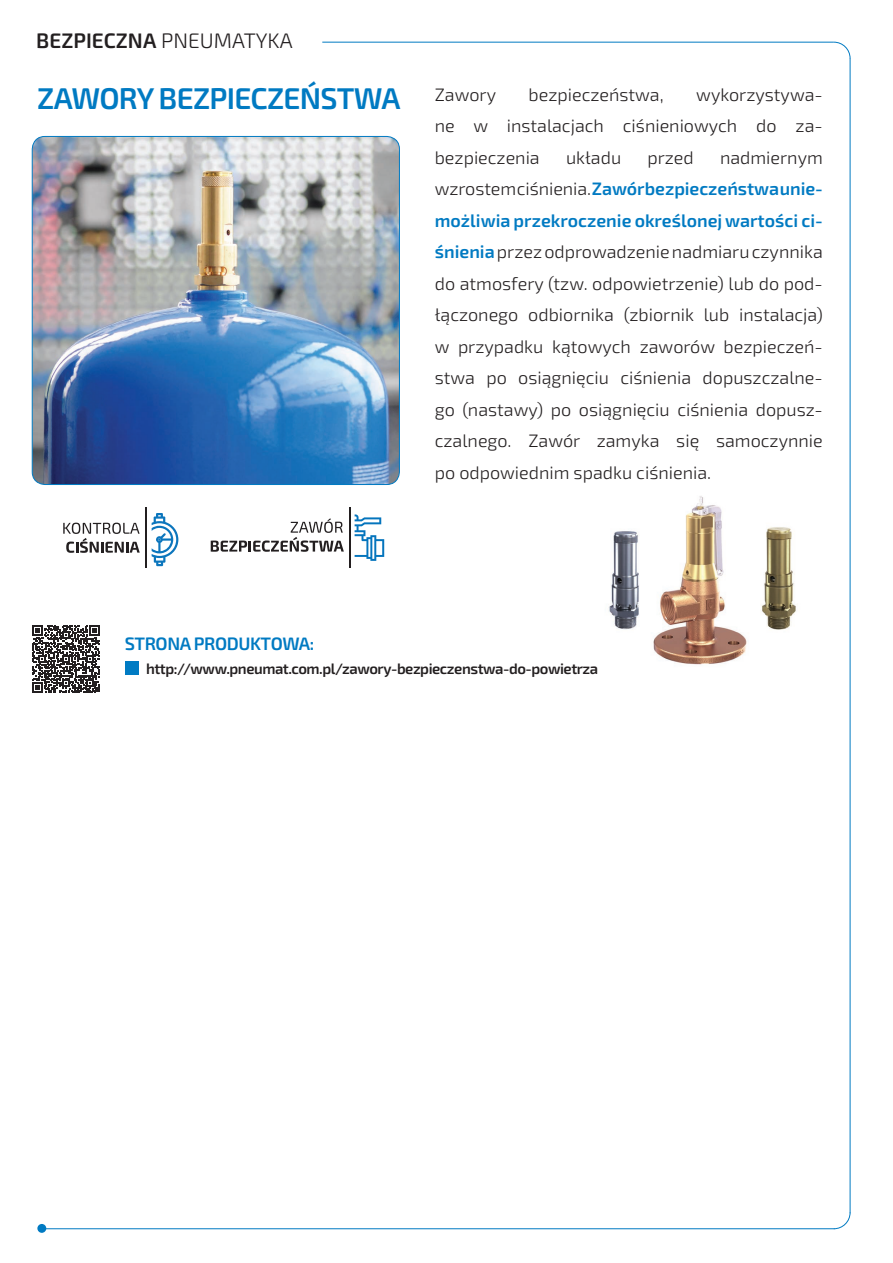
<style>
.page{position:relative;width:893px;height:1263px;background:#fff}
.page>*{position:absolute;margin:0;border:0;box-sizing:border-box;transform-origin:0 0}
.t1{font:600 30px "Exo 2.0";letter-spacing:-.025em;color:#007ac2}
.t2{font:600 21px "Exo 2.0";color:#231f20}
.t3{font:300 18px/31.5px "Exo 2.0";color:#231f20;text-align:justify}
.t4{font:600 18px "Exo 2.0";letter-spacing:-.025em;color:#007ac2}
.t5{font:600 15px "Exo 2.0";letter-spacing:-.03em;color:#231f20}
.s1{font-weight:300}
.s2{font-weight:600;color:#007ac2}
</style>
<div class="page">
<hr style="left:322px;top:42px;width:512px;height:1px;background:#007ac2">
<hr style="left:41px;top:1228px;width:793px;height:1px;background:#007ac2">
<svg style="left:833px;top:1212px;width:18px;height:17px"></svg>
<svg style="left:833px;top:41px;width:18px;height:18px"></svg>
<div style="left:37px;top:1224px;width:9px;height:9px;background:#007ac2;border-radius:50%"></div>
<hr style="left:850px;top:58px;width:1px;height:1155px;background:#007ac2">
<img style="left:32px;top:136px;width:367px;height:348px">
<div style="left:32px;top:136px;width:368px;height:349px;border:1px solid #007ac2;border-radius:13px"></div>
<hr style="left:349px;top:507px;width:2px;height:60px;background:#231f20">
<svg style="left:211px;top:518px;width:133px;height:34px"></svg>
<svg style="left:355px;top:514px;width:29px;height:47px"></svg>
<hr style="left:145px;top:507px;width:2px;height:60px;background:#231f20">
<svg style="left:63px;top:523px;width:77px;height:30px"></svg>
<svg style="left:152px;top:513px;width:26px;height:53px"></svg>
<div style="left:125px;top:661px;width:14px;height:14px;background:#007bc3"></div>
<img style="left:608px;top:496px;width:188px;height:169px">
<svg style="left:32px;top:625px;width:68px;height:68px"></svg>
<p class="t2" style="left:36px;top:28px;width:258px">BEZPIECZNA <span class="s1">PNEUMATYKA</span></p>
<h1 class="t1" style="left:37px;top:81px;width:460px">ZAWORY BEZPIECZEŃSTWA <sup>Zawory</sup></h1>
<p class="t3" style="left:529px;top:79px;width:137px">bezpieczeństwa,</p>
<p class="t3" style="left:435px;top:79px;width:390px;text-indent:261px">wykorzystywa&shy;ne w instalacjach ciśnieniowych do za&shy;bezpieczenia</p>
<p class="t3" style="left:435px;top:142px;width:390px;text-indent:285px">nadmiernym wzrostem ciśnienia. <span class="s2">Zawór bezpieczeństwa unie&shy;możliwia przekroczenie określonej wartości ci&shy;śnienia</span> przez odprowadzenie nadmiaru czynnika do atmosfery (tzw. odpowietrzenie) lub do pod&shy;łączonego odbiornika (zbiornik lub instalacja) w przypadku kątowych zaworów bezpieczeń&shy;stwa po osiągnięciu ciśnienia dopuszczalne&shy;go (nastawy) po osiągnięciu ciśnienia dopusz&shy;czalnego. Zawór zamyka się samoczynnie po odpowiednim spadku ciśnienia.</p>
<p class="t3" style="left:566px;top:142px;width:57px">układu</p>
<p class="t3" style="left:647px;top:142px;width:48px">przed</p>
<p class="t4" style="left:125px;top:633px;width:191px">STRONA PRODUKTOWA:</p>
<p class="t5" style="left:146px;top:660px;width:454px">http://www.pneumat.com.pl/zawory-bezpieczenstwa-do-powietrza</p>
</div>
